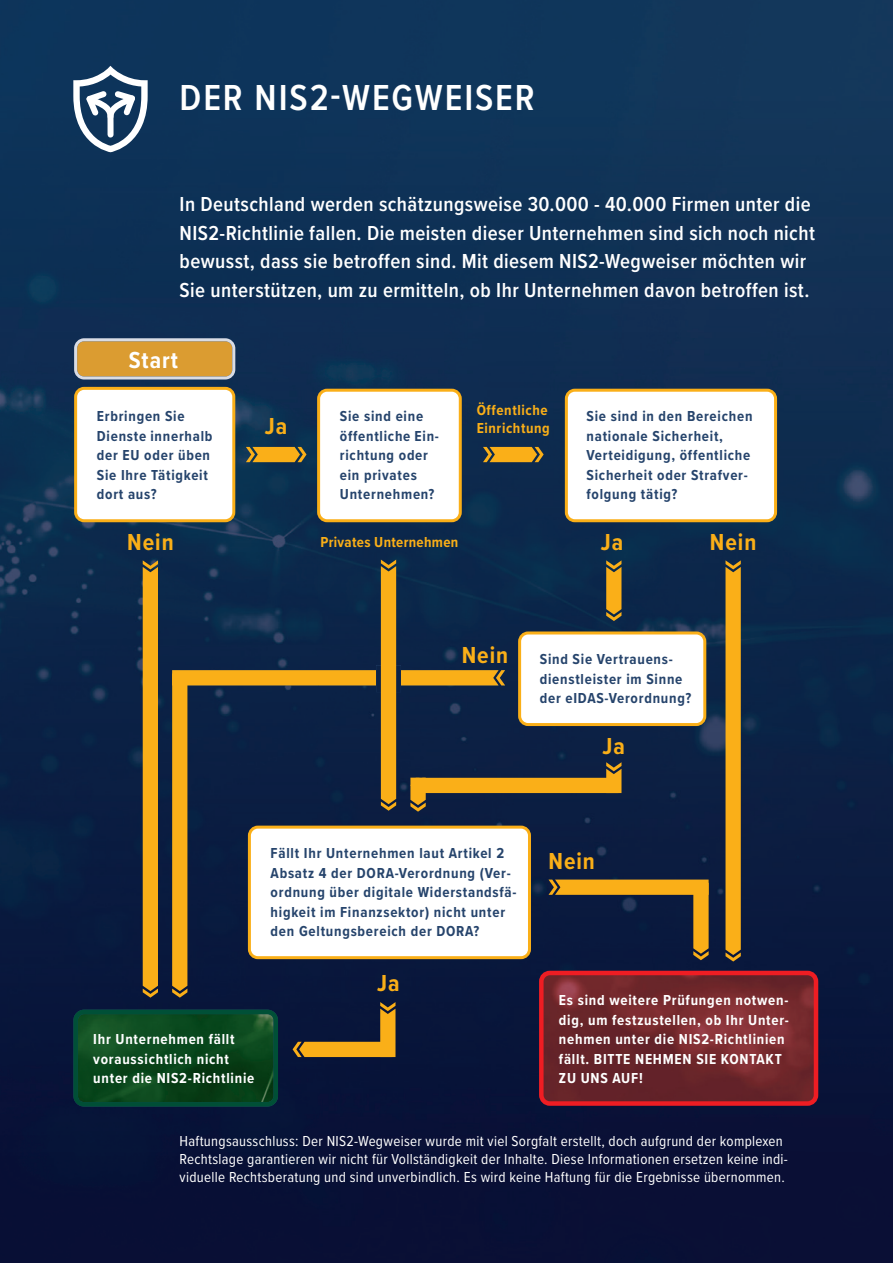
<style>
.page{position:relative;width:893px;height:1263px;background:#fff}
.page>*{position:absolute;margin:0;border:0;box-sizing:border-box;transform-origin:0 0}
.t1{font:600 37.5px "Proxima Nova Cond";letter-spacing:.05em;color:#fff}
.t2{font:700 24px "Proxima Nova Cond";letter-spacing:.04em;color:#faaf18}
.t3{font:700 24px "Proxima Nova Cond";letter-spacing:.04em;color:#fff}
.t4{font:600 21px/28.5px "Proxima Nova Cond";letter-spacing:.02em;color:#fff}
.t5{font:700 15px/19.5px "Proxima Nova Cond";letter-spacing:.05em;color:#26446c}
.t6{font:15px/18px "Proxima Nova Cond";letter-spacing:.02em;color:#fff}
.t7{font:700 15px/19.5px "Proxima Nova Cond";letter-spacing:.05em;color:#fff}
.t8{font:700 15px/18px "Proxima Nova Cond";letter-spacing:.04em;color:#faaf18}
.t9{font:700 15px "Proxima Nova Cond";letter-spacing:.02em;color:#faaf18}
</style>
<div class="page">
<img style="left:0;top:0;width:749px;height:738px">
<img style="left:749px;top:0;width:144px;height:1007px">
<img style="left:0;top:738px;width:318px;height:525px">
<div style="left:709px;top:738px;width:41px;height:233px;background:#0b1c40"></div>
<div style="left:318px;top:1057px;width:270px;height:206px;background:#091036"></div>
<div style="left:804px;top:1007px;width:89px;height:256px;background:#0a1036"></div>
<div style="left:588px;top:1106px;width:216px;height:157px;background:#0a0f35"></div>
<img style="left:74px;top:338px;width:161px;height:41px">
<div style="left:143px;top:560px;width:15px;height:438px;background:#faaf18"></div>
<div style="left:319px;top:390px;width:141px;height:131px;background:#fff;border-radius:9px"></div>
<div style="left:317px;top:389px;width:145px;height:133px;border:3px solid #faaf18;border-radius:9px"></div>
<div style="left:566px;top:390px;width:209px;height:131px;background:#fff;border-radius:9px"></div>
<div style="left:565px;top:389px;width:212px;height:133px;border:3px solid #faaf18;border-radius:9px"></div>
<img style="left:544px;top:976px;width:269px;height:125px">
<div style="left:539px;top:971px;width:279px;height:135px;border:4px solid #ee1d23;border-radius:9px"></div>
<img style="left:73px;top:1010px;width:205px;height:96px">
<div style="left:76px;top:388px;width:158px;height:133px;background:#fff;border-radius:9px"></div>
<div style="left:74px;top:387px;width:161px;height:135px;border:3px solid #faaf18;border-radius:9px"></div>
<svg style="left:73px;top:66px;width:75px;height:158px"></svg>
<svg style="left:725px;top:560px;width:16px;height:401px;background:#e9a41b"></svg>
<svg style="left:483px;top:447px;width:61px;height:15px"></svg>
<svg style="left:246px;top:447px;width:61px;height:15px"></svg>
<svg style="left:172px;top:560px;width:537px;height:497px"></svg>
<p class="t1" style="left:180px;top:70px;width:357px">DER NIS2-WEGWEISER</p>
<p class="t4" style="left:180px;top:189px;width:637px">In Deutschland werden schätzungsweise 30.000 - 40.000 Firmen unter die NIS2-Richtlinie fallen. Die meisten dieser Unternehmen sind sich noch nicht bewusst, dass sie betroffen sind. Mit diesem NIS2-Wegweiser möchten wir Sie unterstützen, um zu ermitteln, ob Ihr Unternehmen davon betroffen ist.</p>
<p class="t3" style="left:129px;top:343px;width:51px">Start</p>
<p class="t5" style="left:97px;top:406px;width:117px">Erbringen Sie<br>Dienste innerhalb der EU oder üben<br>Sie Ihre Tätigkeit dort aus?</p>
<p class="t5" style="left:340px;top:406px;width:101px">Sie sind eine öffentliche Ein&shy;richtung oder ein privates<br>Unternehmen?</p>
<p class="t2" style="left:265px;top:409px;width:24px">Ja</p>
<p class="t8" style="left:477px;top:401px;width:75px">Öffentliche<br>Einrichtung</p>
<p class="t5" style="left:586px;top:406px;width:167px">Sie sind in den Bereichen nationale Sicherheit,<br>Verteidigung, öffentliche<br>Sicherheit oder Strafver&shy;folgung tätig?</p>
<p class="t2" style="left:127px;top:525px;width:48px">Nein</p>
<p class="t2" style="left:601px;top:525px;width:24px">Ja</p>
<p class="t9" style="left:320px;top:531px;width:139px">Privates Unternehmen</p>
<p class="t2" style="left:710px;top:525px;width:48px">Nein</p>
<p class="t2" style="left:462px;top:637px;width:48px">Nein</p>
<p class="t5" style="left:540px;top:649px;width:153px">Sind Sie Vertrauens&shy;dienstleister im Sinne der eIDAS-Verordnung?</p>
<p class="t2" style="left:603px;top:728px;width:24px">Ja</p>
<p class="t5" style="left:271px;top:843px;width:247px">Fällt Ihr Unternehmen laut Artikel 2<br>Absatz 4 der DORA-Verordnung (Ver&shy;ordnung über digitale Widerstandsfä&shy;higkeit im Finanzsektor) nicht unter den Geltungsbereich der DORA?</p>
<p class="t2" style="left:377px;top:965px;width:24px">Ja</p>
<p class="t2" style="left:548px;top:844px;width:48px">Nein</p>
<p class="t7" style="left:93px;top:1029px;width:163px">Ihr Unternehmen fällt voraussichtlich nicht unter die NIS2-Richtlinie</p>
<p class="t7" style="left:559px;top:990px;width:232px">Es sind weitere Prüfungen notwen&shy;dig, um festzustellen, ob Ihr Unter&shy;nehmen unter die NIS2-Richtlinien fällt. BITTE NEHMEN SIE KONTAKT<br>ZU UNS AUF!</p>
<p class="t6" style="left:180px;top:1131px;width:610px">Haftungsausschluss: Der NIS2-Wegweiser wurde mit viel Sorgfalt erstellt, doch aufgrund der komplexen<br>Rechtslage garantieren wir nicht für Vollständigkeit der Inhalte. Diese Informationen ersetzen keine indi&shy;viduelle Rechtsberatung und sind unverbindlich. Es wird keine Haftung für die Ergebnisse übernommen.</p>
</div>
